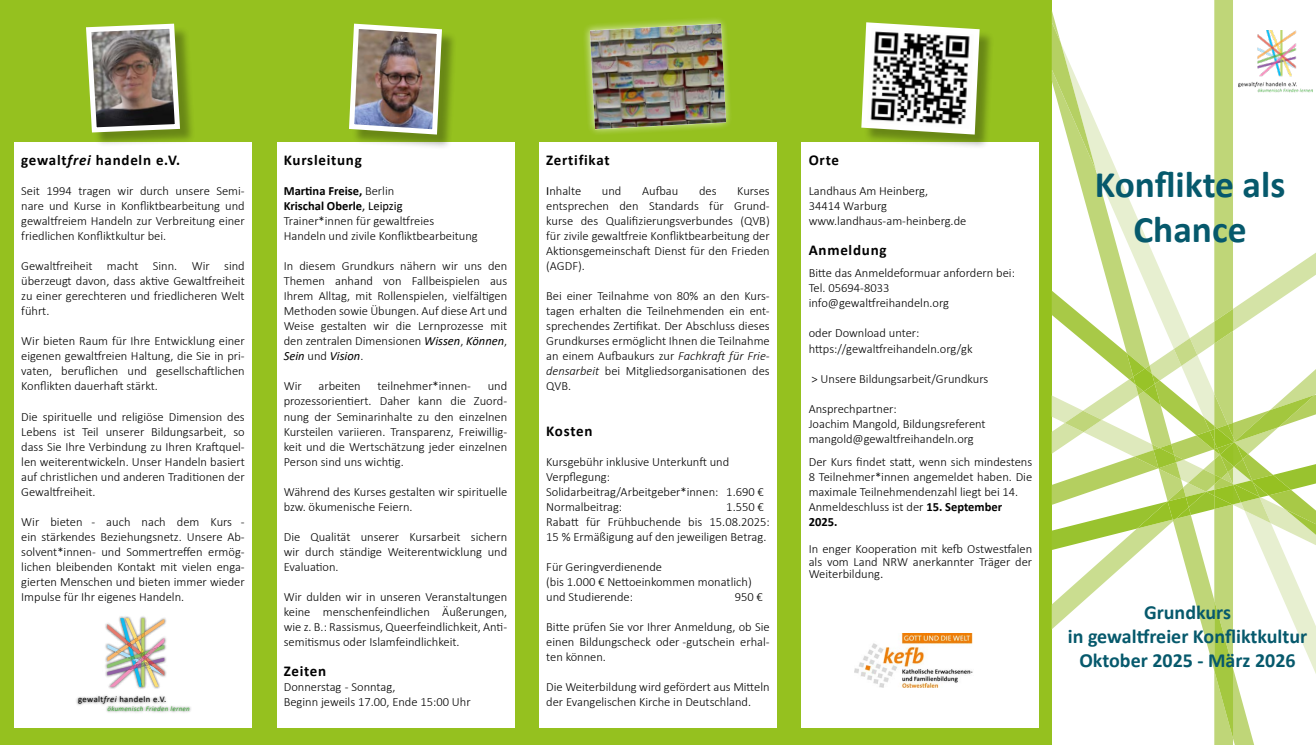
<style>
.page{position:relative;width:1316px;height:745px;background:#fff}
.page>*{position:absolute;margin:0;border:0;box-sizing:border-box;transform-origin:0 0}
.t1{font:700 37.5px/45px "Calibri";color:#06596c;text-align:center}
.t2{font:700 20px/24px "Calibri";color:#06596c;text-align:center}
.t3{font:700 15px "Calibri";letter-spacing:.05em;color:#000}
.t4{font:300 12.5px/15px "Calibri";color:#000;text-align:justify}
.t5{font:8.62px "Calibri";letter-spacing:.045em;color:#000}
.t6{font:italic 6.88px "Calibri";letter-spacing:.045em;color:#3caa36}
.s1{font-style:italic}
.s2{font-weight:700}
.s3{font-weight:400}
.s4{font-weight:400;font-style:italic}
.s5{font-size:13.75px}
</style>
<div class="page">
<div style="left:0;top:0;width:1051px;height:744px;background:#95c11f"></div>
<div style="left:277px;top:142px;width:237px;height:584px;background:#fff"></div>
<div style="left:14px;top:142px;width:238px;height:584px;background:#fff"></div>
<div style="left:539px;top:142px;width:238px;height:584px;background:#fff"></div>
<div style="left:801px;top:142px;width:238px;height:584px;background:#fff"></div>
<div style="left:88px;top:26px;width:107px;height:122px;background:#000;opacity:.3"></div>
<svg style="left:86px;top:23px;width:97px;height:112px;background:#8b8972"></svg>
<div style="left:76px;top:614px;width:116px;height:99px;background:#000;opacity:.75"></div>
<img style="left:107px;top:617px;width:57px;height:69px">
<img style="left:855px;top:633px;width:118px;height:53px">
<div style="left:863px;top:25px;width:132px;height:125px;background:#000;opacity:.3"></div>
<svg style="left:861px;top:22px;width:121px;height:115px;background:#a0a592"></svg>
<svg style="left:584px;top:18px;width:146px;height:116px"></svg>
<img style="left:590px;top:24px;width:136px;height:105px">
<svg style="left:1051px;top:0;width:264px;height:744px"></svg>
<div style="left:351px;top:26px;width:106px;height:124px;background:#000;opacity:.3"></div>
<img style="left:349px;top:23px;width:95px;height:114px">
<img style="left:1238px;top:30px;width:74px;height:63px">
<p class="t3" style="left:21px;top:149px;width:160px">gewalt<span class="s1">frei</span> handeln e.V.</p>
<p class="t4" style="left:21px;top:183px;width:225px">Seit 1994 tragen wir durch unsere Semi&shy;nare und Kurse in Konfliktbearbeitung und gewaltfreiem Handeln zur Verbreitung einer friedlichen Konfliktkultur bei.</p>
<p class="t4" style="left:21px;top:258px;width:225px">Gewaltfreiheit macht Sinn. Wir sind überzeugt davon, dass aktive Gewaltfreiheit zu einer gerechteren und friedlicheren Welt führt.</p>
<p class="t4" style="left:21px;top:333px;width:225px">Wir bieten Raum für Ihre Entwicklung einer eigenen gewaltfreien Haltung, die Sie in pri&shy;vaten, beruflichen und gesellschaftlichen Konflikten dauerhaft stärkt.</p>
<p class="t4" style="left:21px;top:408px;width:225px">Die spirituelle und religiöse Dimension des Lebens ist Teil unserer Bildungsarbeit, so dass Sie Ihre Verbindung zu Ihren Kraftquel&shy;len weiterentwickeln. Unser Handeln basiert auf christlichen und anderen Traditionen der Gewaltfreiheit.</p>
<p class="t4" style="left:21px;top:513px;width:225px">Wir bieten - auch nach dem Kurs - ein stärkendes Beziehungsnetz. Unsere Ab&shy;solvent*innen- und Sommertreffen ermög&shy;lichen bleibenden Kontakt mit vielen enga&shy;gierten Menschen und bieten immer wieder Impulse für Ihr eigenes Handeln.</p>
<p class="t5" style="left:78px;top:692px;width:90px">gewalt<span class="s1">frei</span> handeln e.V.</p>
<p class="t6" style="left:107px;top:703px;width:84px">ökumenisch Frieden lernen</p>
<p class="t3" style="left:284px;top:149px;width:80px">Kursleitung</p>
<p class="t4" style="left:284px;top:183px;width:195px;text-align:left"><span class="s2">Martina Freise,</span> Berlin<br><span class="s2">Krischal Oberle</span><span class="s3">, Leipzig<br></span>Trainer*innen für gewaltfreies<br>Handeln und zivile Konfliktbearbeitung</p>
<p class="t4" style="left:284px;top:258px;width:225px">In diesem Grundkurs nähern wir uns den Themen anhand von Fallbeispielen aus Ihrem Alltag, mit Rollenspielen, vielfältigen Methoden sowie Übungen. Auf diese Art und Weise gestalten wir die Lernprozesse mit den zentralen Dimensionen <span class="s4">Wissen</span>, <span class="s4">Können</span>, <span class="s4">Sein</span> und <span class="s4">Vision</span>.</p>
<p class="t4" style="left:284px;top:378px;width:20px">Wir</p>
<p class="t4" style="left:318px;top:378px;width:44px">arbeiten</p>
<p class="t4" style="left:377px;top:378px;width:95px">teilnehmer*innen-</p>
<p class="t4" style="left:284px;top:378px;width:225px;text-indent:204px">und prozessorientiert. Daher kann die Zuord&shy;nung der Seminarinhalte zu den einzelnen Kursteilen variieren. Transparenz, Freiwillig&shy;keit und die Wertschätzung jeder einzelnen Person sind uns wichtig.</p>
<p class="t4" style="left:284px;top:483px;width:225px">Während des Kurses gestalten wir spirituelle bzw. ökumenische Feiern.</p>
<p class="t4" style="left:284px;top:528px;width:225px">Die Qualität unserer Kursarbeit sichern wir durch ständige Weiterentwicklung und Evaluation.</p>
<p class="t4" style="left:284px;top:588px;width:225px">Wir dulden wir in unseren Veranstaltungen keine menschenfeindlichen Äußerungen, wie z. B.: Rassismus, Queerfeindlichkeit, Anti&shy;semitismus oder Islamfeindlichkeit.</p>
<p class="t3" style="left:284px;top:659px;width:44px">Zeiten</p>
<p class="t4" style="left:284px;top:678px;width:188px">Donnerstag - Sonntag,<br>Beginn jeweils 17.00, Ende 15:00 Uhr</p>
<p class="t3" style="left:546px;top:149px;width:65px">Zertifikat</p>
<p class="t4" style="left:546px;top:183px;width:36px"><span class="s3">I</span>nhalte</p>
<p class="t4" style="left:602px;top:183px;width:21px">und</p>
<p class="t4" style="left:642px;top:183px;width:38px">Aufbau</p>
<p class="t4" style="left:699px;top:183px;width:19px">des</p>
<p class="t4" style="left:546px;top:183px;width:225px;text-indent:191px">Kurses entsprechen den Standards für Grund&shy;kurse des Qualifizierungsverbundes (QVB) für zivile gewaltfreie Konfliktbearbeitung der Aktionsgemeinschaft Dienst für den Frieden (AGDF).</p>
<p class="t4" style="left:546px;top:288px;width:225px">Bei einer Teilnahme von 80% an den Kurs&shy;tagen erhalten die Teilnehmenden ein ent&shy;sprechendes Zertifikat. Der Abschluss dieses Grundkurses ermöglicht Ihnen die Teilnahme an einem Aufbaukurs zur <span class="s1">Fachkraft für Frie&shy;densarbeit</span> bei Mitgliedsorganisationen des QVB.</p>
<p class="t3" style="left:546px;top:419px;width:48px">Kosten</p>
<p class="t4" style="left:546px;top:453px;width:219px;text-align:left">Kursgebühr inklusive Unterkunft und<br>Verpflegung:<br>Solidarbeitrag/Arbeitgeber*innen: 1.690 €<br>Normalbeitrag:</p>
<p class="t4" style="left:546px;top:498px;width:225px;text-align:left;text-indent:180px">1.550 €<br>Rabatt für Frühbuchende bis 15.08.2025:<br>15 % Ermäßigung auf den jeweiligen Betrag.</p>
<p class="t4" style="left:546px;top:558px;width:207px;text-align:left">Für Geringverdienende<br>(bis 1.000 € Nettoeinkommen monatlich) und Studierende:</p>
<p class="t4" style="left:734px;top:588px;width:30px">950 €</p>
<p class="t4" style="left:546px;top:618px;width:225px">Bitte prüfen Sie vor Ihrer Anmeldung, ob Sie einen Bildungscheck oder -gutschein erhal&shy;ten können.</p>
<p class="t4" style="left:546px;top:678px;width:225px">Die Weiterbildung wird gefördert aus Mitteln der Evangelischen Kirche in Deutschland.</p>
<p class="t3" style="left:808px;top:149px;width:32px">Orte</p>
<p class="t4" style="left:808px;top:183px;width:159px;text-align:left">Landhaus Am Heinberg,<br>34414 Warburg www.landhaus-am-heinberg.de</p>
<p class="t3" style="left:808px;top:239px;width:79px">Anmeldung</p>
<p class="t4" style="left:808px;top:265px;width:208px;text-align:left">Bitte das Anmeldeformuar anfordern bei:<br>Tel. 05694-8033 info@gewaltfreihandeln.org</p>
<p class="t4" style="left:808px;top:325px;width:165px">oder Download unter: https://gewaltfreihandeln.org/gk</p>
<p class="t4" style="left:811px;top:370px;width:178px">&gt; Unsere Bildungsarbeit/Grundkurs</p>
<p class="t4" style="left:808px;top:400px;width:178px;text-align:left">Ansprechpartner:<br>Joachim Mangold, Bildungsreferent mangold@gewaltfreihandeln.org</p>
<p class="t4" style="left:808px;top:453px;width:225px;text-align:left">Der Kurs findet statt, wenn sich mindestens 8 Teilnehmer*innen angemeldet haben. Die maximale Teilnehmendenzahl liegt bei 14.<br>Anmeldeschluss ist der <span class="s2">15. September 2025.</span></p>
<p class="t4" style="left:808px;top:542px;width:225px;line-height:12.5px">In enger Kooperation mit kefb Ostwestfalen als vom Land NRW anerkannter Träger der Weiterbildung<span class="s5">.</span></p>
<h1 class="t1" style="left:1094px;top:162px;width:192px">Konflikte als<br>Chance</h1>
<h2 class="t2" style="left:1067px;top:599px;width:241px">Grundkurs<br>in gewaltfreier Konfliktkultur<br>Oktober 2025 - März 2026</h2>
</div>
